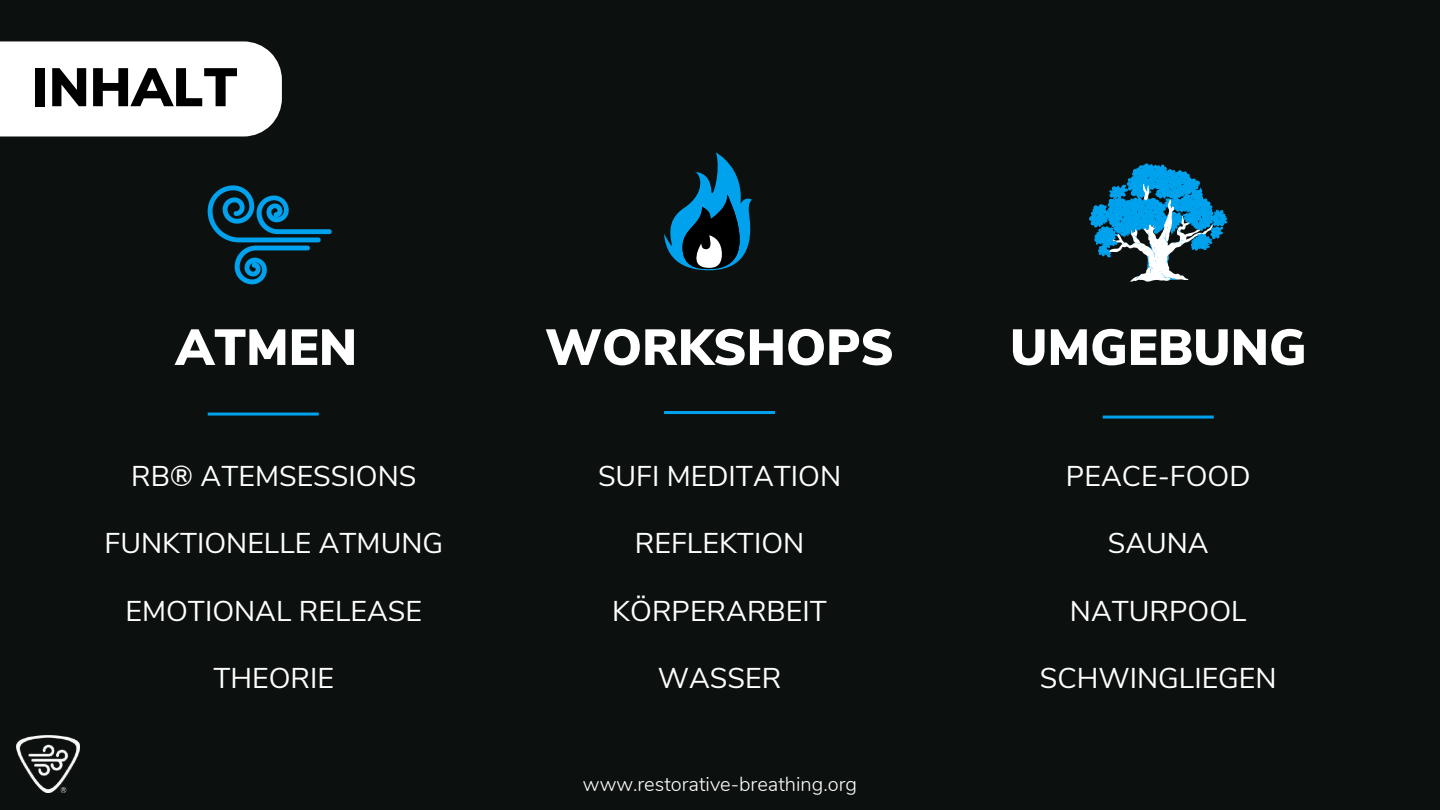
<style>
.page{position:relative;width:1440px;height:810px;background:#0c110f}
.page>*{position:absolute;margin:0;border:0;box-sizing:border-box;transform-origin:0 0}
.t1{font:900 54px "Nunito Sans";color:#000}
.t2{font:900 50.6px "Nunito Sans";color:#fff}
.t3{font:28.6px "Nunito Sans";color:#fff}
.t4{font:300 20px "Nunito";color:#fff}
</style>
<div class="page">
<div style="left:0;top:41px;width:282px;height:95px;background:#fff"></div>
<svg style="left:208px;top:186px;width:123px;height:98px"></svg>
<hr style="left:208px;top:413px;width:111px;height:3px;background:#00a2ed">
<hr style="left:664px;top:411px;width:111px;height:3px;background:#00a2ed">
<hr style="left:1103px;top:416px;width:111px;height:3px;background:#00a2ed">
<svg style="left:664px;top:152px;width:88px;height:119px"></svg>
<svg style="left:1089px;top:163px;width:138px;height:119px"></svg>
<img style="left:16px;top:736px;width:63px;height:56px">
<h1 class="t1" style="left:32px;top:52px;width:207px">INHALT</h1>
<h2 class="t2" style="left:176px;top:314px;width:183px">ATMEN</h2>
<h2 class="t2" style="left:545px;top:314px;width:350px">WORKSHOPS</h2>
<h2 class="t2" style="left:1010px;top:314px;width:298px">UMGEBUNG</h2>
<p class="t3" style="left:131px;top:457px;width:287px">RB® ATEMSESSIONS</p>
<p class="t3" style="left:598px;top:457px;width:245px">SUFI MEDITATION</p>
<p class="t3" style="left:1066px;top:457px;width:186px">PEACE-FOOD</p>
<p class="t3" style="left:104px;top:524px;width:340px">FUNKTIONELLE ATMUNG</p>
<p class="t3" style="left:635px;top:524px;width:171px">REFLEKTION</p>
<p class="t3" style="left:1108px;top:524px;width:102px">SAUNA</p>
<p class="t3" style="left:125px;top:592px;width:298px">EMOTIONAL RELEASE</p>
<p class="t3" style="left:612px;top:592px;width:216px">KÖRPERARBEIT</p>
<p class="t3" style="left:1070px;top:592px;width:178px">NATURPOOL</p>
<p class="t3" style="left:213px;top:659px;width:122px">THEORIE</p>
<p class="t3" style="left:658px;top:659px;width:125px">WASSER</p>
<p class="t3" style="left:1040px;top:659px;width:238px">SCHWINGLIEGEN</p>
<p class="t4" style="left:583px;top:771px;width:276px">www.restorative-breathing.org</p>
</div>
